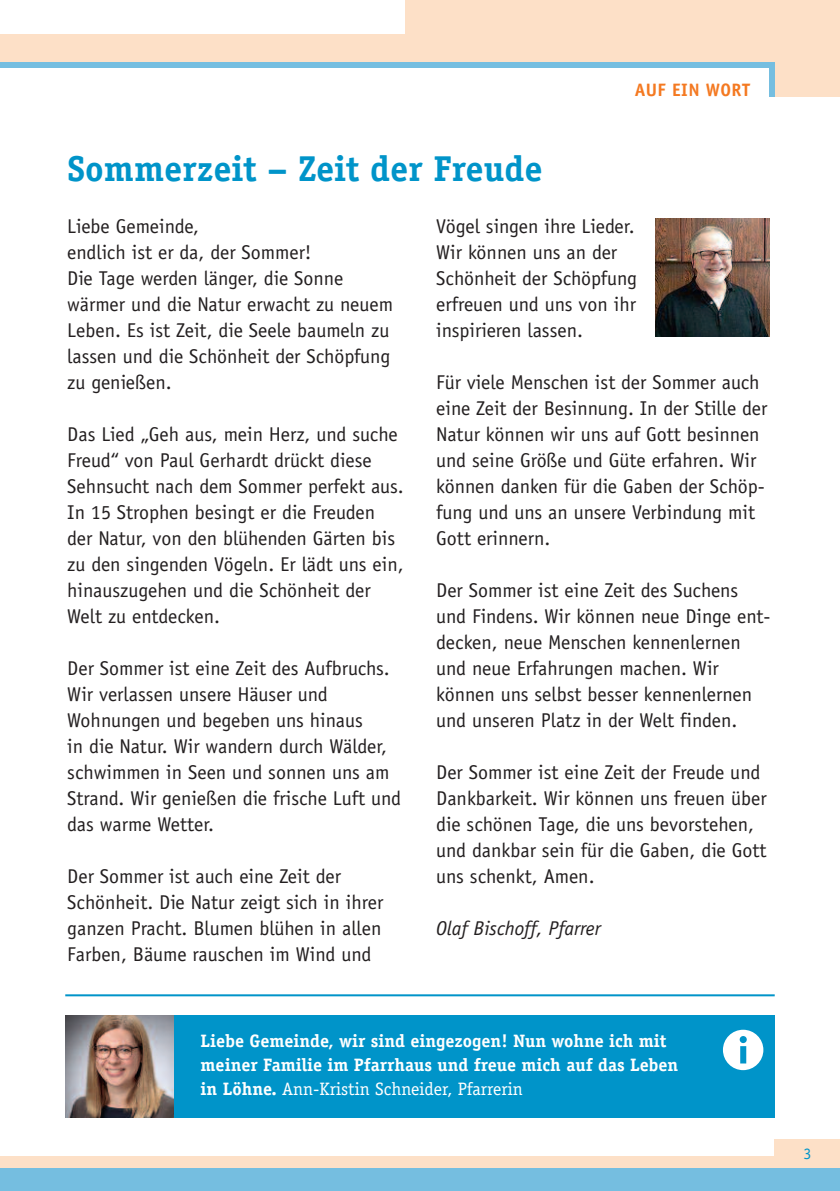
<style>
.page{position:relative;width:840px;height:1191px;background:#fff}
.page>*{position:absolute;margin:0;border:0;box-sizing:border-box;transform-origin:0 0}
.t1{font:62.2px "Modern Pictograms";color:#fff}
.t2{font:700 36px "Officina Serif Std";color:#0094c9}
.t3{font:20px/26px "Officina Sans Std";color:#231f20}
.t4{font:italic 20px "Officina Sans Std";color:#231f20}
.t5{font:700 18px/24px "Officina Serif Std";color:#fff}
.t6{font:700 18px "Officina Sans Std";letter-spacing:.025em;color:#f47921}
.t7{font:16px "Officina Sans Std";color:#0094c9}
.s1{font-weight:400}
</style>
<div class="page">
<div style="left:0;top:34px;width:405px;height:28px;background:#fde0c7"></div>
<div style="left:405px;top:0;width:434px;height:65px;background:#fde0c7"></div>
<div style="left:771px;top:0;width:68px;height:96px;background:#fde0c7"></div>
<div style="left:0;top:1157px;width:839px;height:34px;background:#fde0c7"></div>
<div style="left:774px;top:1140px;width:65px;height:51px;background:#fde0c7"></div>
<div style="left:0;top:62px;width:774px;height:6px;background:#75bee0"></div>
<div style="left:768px;top:62px;width:6px;height:34px;background:#75bee0"></div>
<div style="left:0;top:1168px;width:839px;height:23px;background:#75bee0"></div>
<img style="left:655px;top:218px;width:113px;height:119px">
<div style="left:65px;top:1015px;width:709px;height:102px;background:#0094c9"></div>
<img style="left:65px;top:1015px;width:108px;height:102px">
<hr style="left:65px;top:994px;width:709px;height:2px;background:#0094c9">
<h2 class="t2" style="left:67px;top:155px;width:476px">Sommerzeit – Zeit der Freude</h2>
<p class="t6" style="left:634px;top:83px;width:116px">AUF EIN WORT</p>
<p class="t3" style="left:67px;top:214px;width:327px">Liebe Gemeinde,<br>endlich ist er da, der Sommer!<br>Die Tage werden länger, die Sonne wärmer und die Natur erwacht zu neuem<br>Leben. Es ist Zeit, die Seele baumeln zu lassen und die Schönheit der Schöpfung zu genießen.</p>
<p class="t3" style="left:67px;top:422px;width:338px">Das Lied „Geh aus, mein Herz, und suche Freud“ von Paul Gerhardt drückt diese Sehnsucht nach dem Sommer perfekt aus.<br>In 15 Strophen besingt er die Freuden der Natur, von den blühenden Gärten bis zu den singenden Vögeln. Er lädt uns ein, hinauszugehen und die Schönheit der Welt zu entdecken.</p>
<p class="t3" style="left:67px;top:656px;width:335px">Der Sommer ist eine Zeit des Aufbruchs.<br>Wir verlassen unsere Häuser und Wohnungen und begeben uns hinaus<br>in die Natur. Wir wandern durch Wälder, schwimmen in Seen und sonnen uns am Strand. Wir genießen die frische Luft und das warme Wetter.</p>
<p class="t3" style="left:67px;top:864px;width:317px">Der Sommer ist auch eine Zeit der Schönheit. Die Natur zeigt sich in ihrer ganzen Pracht. Blumen blühen in allen Farben, Bäume rauschen im Wind und</p>
<p class="t3" style="left:436px;top:214px;width:202px">Vögel singen ihre Lieder.<br>Wir können uns an der<br>Schönheit der Schöpfung erfreuen und uns von ihr inspirieren lassen.</p>
<p class="t3" style="left:436px;top:370px;width:332px">Für viele Menschen ist der Sommer auch eine Zeit der Besinnung. In der Stille der Natur können wir uns auf Gott besinnen und seine Größe und Güte erfahren. Wir können danken für die Gaben der Schöp&shy;fung und uns an unsere Verbindung mit Gott erinnern.</p>
<p class="t3" style="left:436px;top:578px;width:335px">Der Sommer ist eine Zeit des Suchens und Findens. Wir können neue Dinge ent&shy;decken, neue Menschen kennenlernen und neue Erfahrungen machen. Wir können uns selbst besser kennenlernen und unseren Platz in der Welt finden.</p>
<p class="t3" style="left:436px;top:760px;width:332px">Der Sommer ist eine Zeit der Freude und Dankbarkeit. Wir können uns freuen über die schönen Tage, die uns bevorstehen, und dankbar sein für die Gaben, die Gott uns schenkt, Amen.</p>
<p class="t4" style="left:436px;top:920px;width:166px">Olaf Bischoff, Pfarrer</p>
<p class="t5" style="left:200px;top:1030px;width:478px">Liebe Gemeinde, wir sind eingezogen! Nun wohne ich mit meiner Familie im Pfarrhaus und freue mich auf das Leben in Löhne. <span class="s1">Ann-Kristin Schneider, Pfarrerin</span></p>
<h1 class="t1" style="left:718px;top:1019px;width:49px">=</h1>
<p class="t7" style="left:802px;top:1147px;width:9px">3</p>
</div>
